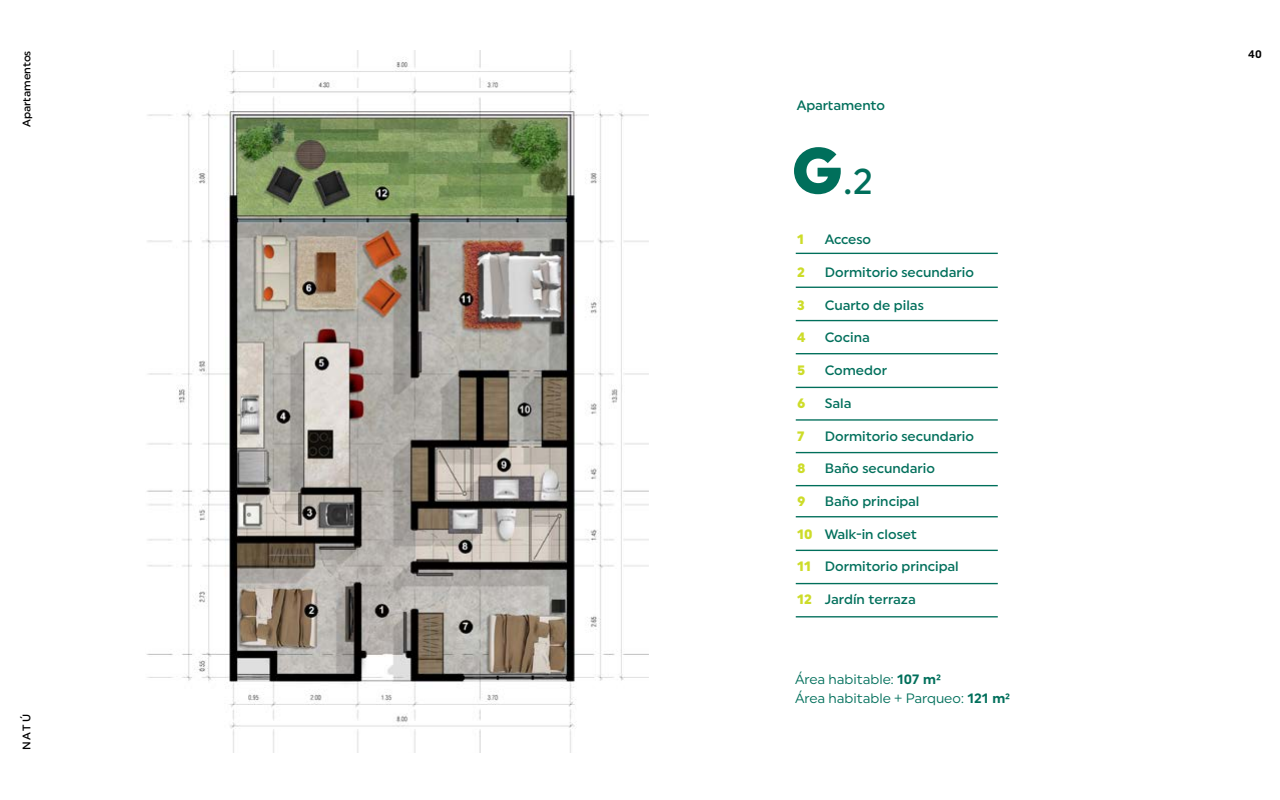
<style>
.page{position:relative;width:1280px;height:800px;background:#fff}
.page>*{position:absolute;margin:0;border:0;box-sizing:border-box;transform-origin:0 0}
.t1{font:500 36px "Uniform";color:#006f5b}
.t2{font:500 13.6px "Uniform";color:#006f5b}
.t3{font:13.6px/19px "Uniform";color:#006f5b}
.t4{font:900 13.6px "Uniform";color:#cddc29}
.t5{font:500 11px "Uniform";color:#000}
.t6{font:700 11px "Uniform";color:#000}
.s1{font-weight:900;font-size:65.4px}
.s2{font-weight:700}
</style>
<div class="page">
<img style="left:146px;top:50px;width:503px;height:702px">
<hr style="left:796px;top:253px;width:202px;height:1px;background:#006f5b">
<hr style="left:796px;top:287px;width:202px;height:1px;background:#006f5b">
<hr style="left:796px;top:320px;width:202px;height:1px;background:#006f5b">
<hr style="left:796px;top:353px;width:202px;height:1px;background:#006f5b">
<hr style="left:796px;top:387px;width:202px;height:1px;background:#006f5b">
<hr style="left:796px;top:419px;width:202px;height:2px;background:#006f5b">
<hr style="left:796px;top:452px;width:202px;height:1px;background:#006f5b">
<hr style="left:796px;top:485px;width:202px;height:1px;background:#006f5b">
<hr style="left:796px;top:516px;width:202px;height:1px;background:#006f5b">
<hr style="left:796px;top:550px;width:202px;height:1px;background:#006f5b">
<hr style="left:796px;top:583px;width:202px;height:1px;background:#006f5b">
<hr style="left:796px;top:616px;width:202px;height:1px;background:#006f5b">
<p class="t5" style="left:20px;top:127px;width:78px;rotate:-90deg">Apartamentos</p>
<p class="t5" style="left:20px;top:750px;width:38px;rotate:-90deg">NATÚ</p>
<p class="t2" style="left:797px;top:97px;width:90px">Apartamento</p>
<h1 class="t1" style="left:791px;top:159px;width:83px"><span class="s1">G</span>.2</h1>
<p class="t4" style="left:797px;top:231px;width:8px">1</p>
<p class="t4" style="left:797px;top:264px;width:9px">2</p>
<p class="t4" style="left:797px;top:297px;width:9px">3</p>
<p class="t4" style="left:797px;top:329px;width:10px">4</p>
<p class="t4" style="left:797px;top:362px;width:10px">5</p>
<p class="t4" style="left:797px;top:395px;width:10px">6</p>
<p class="t4" style="left:797px;top:428px;width:9px">7</p>
<p class="t4" style="left:797px;top:460px;width:10px">8</p>
<p class="t4" style="left:797px;top:493px;width:10px">9</p>
<p class="t4" style="left:797px;top:526px;width:17px">10</p>
<p class="t4" style="left:797px;top:558px;width:15px">11</p>
<p class="t4" style="left:797px;top:591px;width:16px">12</p>
<p class="t2" style="left:825px;top:231px;width:48px">Acceso</p>
<p class="t2" style="left:825px;top:264px;width:151px">Dormitorio secundario</p>
<p class="t2" style="left:825px;top:297px;width:101px">Cuarto de pilas</p>
<p class="t2" style="left:825px;top:329px;width:47px">Cocina</p>
<p class="t2" style="left:825px;top:362px;width:64px">Comedor</p>
<p class="t2" style="left:825px;top:395px;width:28px">Sala</p>
<p class="t2" style="left:825px;top:428px;width:151px">Dormitorio secundario</p>
<p class="t2" style="left:825px;top:460px;width:112px">Baño secundario</p>
<p class="t2" style="left:825px;top:493px;width:96px">Baño principal</p>
<p class="t2" style="left:825px;top:526px;width:94px">Walk-in closet</p>
<p class="t2" style="left:825px;top:558px;width:135px">Dormitorio principal</p>
<p class="t2" style="left:825px;top:591px;width:92px">Jardín terraza</p>
<p class="t3" style="left:795px;top:670px;width:217px">Área habitable: <span class="s2">107 m²<br></span>Área habitable + Parqueo: <span class="s2">121 m²</span></p>
<p class="t6" style="left:1248px;top:48px;width:15px">40</p>
</div>
